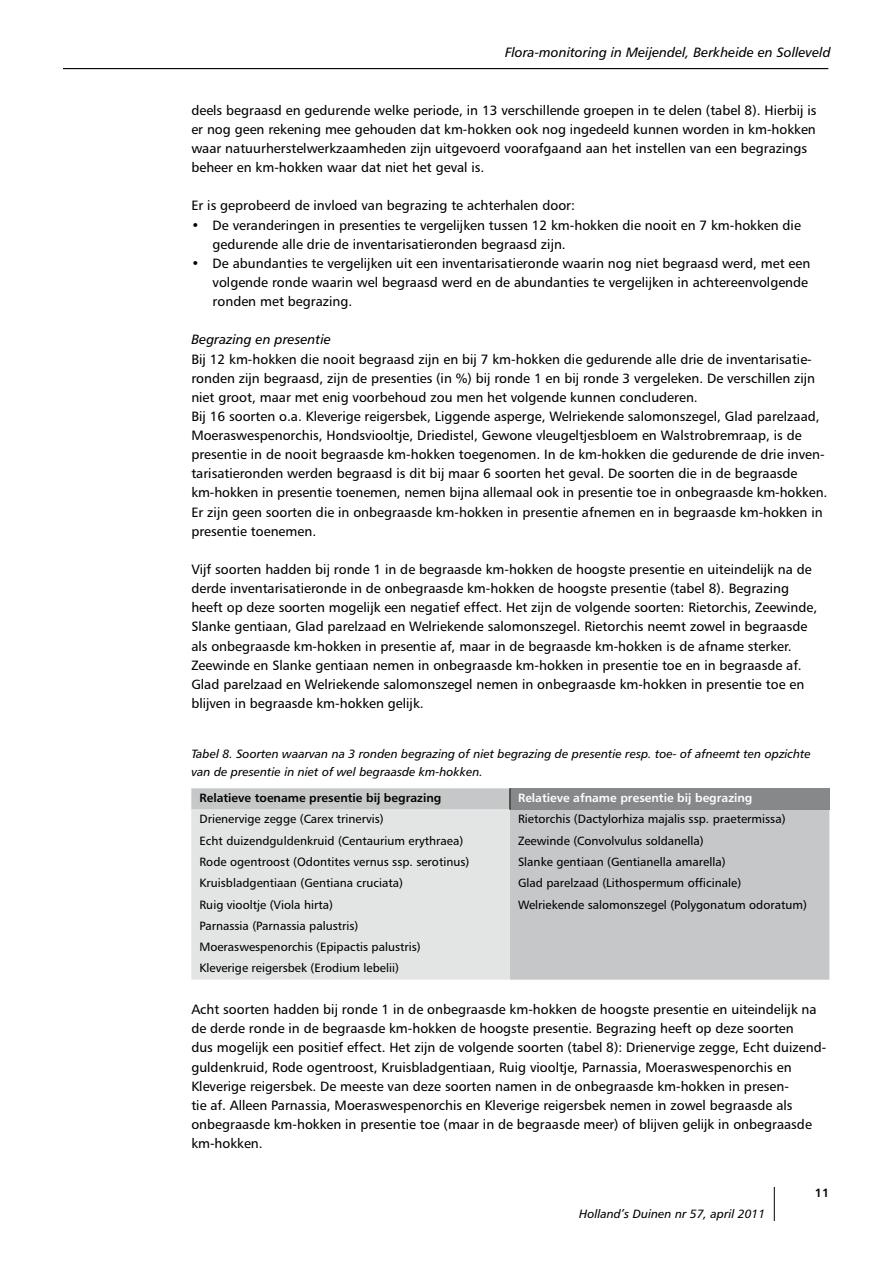
<style>
.page{position:relative;width:893px;height:1263px;background:#fff}
.page>*{position:absolute;margin:0;border:0;box-sizing:border-box;transform-origin:0 0}
.t1{font:13.5px/19.2px "Humanist 777 BT Roman B";color:#000}
.t2{font:13.5px "Humanist 777 BT Italic B";color:#000}
.t3{font:12px/21.3px "Humanist 777 BT Roman B";color:#000}
.t4{font:12px/18px "Humanist 777 BT Italic B";color:#000}
.t5{font:12px "Humanist 777 BT Bold B";color:#000}
.t6{font:12px "Humanist 777 BT Bold B";color:#fff}
</style>
<div class="page">
<hr style="left:63px;top:68px;width:765px;height:1px;background:#000">
<hr style="left:774px;top:1187px;width:1px;height:34px;background:#000">
<div style="left:191px;top:788px;width:638px;height:192px;background:#c6c7c8"></div>
<div style="left:510px;top:788px;width:319px;height:21px;background:#87888a"></div>
<div style="left:191px;top:809px;width:319px;height:171px;background:#e3e4e4"></div>
<svg style="left:509px;top:788px;width:1px;height:21px"></svg>
<p class="t2" style="left:505px;top:44px;width:327px">Flora-monitoring in Meijendel, Berkheide en Solleveld</p>
<p class="t1" style="left:191px;top:100px;width:627px">deels begraasd en gedurende welke periode, in 13 verschillende groepen in te delen (tabel 8). Hierbij is er nog geen rekening mee gehouden dat km-hokken ook nog ingedeeld kunnen worden in km-hokken waar natuurherstelwerkzaamheden zijn uitgevoerd voorafgaand aan het instellen van een begrazings beheer en km-hokken waar dat niet het geval is.</p>
<p class="t1" style="left:191px;top:196px;width:385px">Er is geprobeerd de invloed van begrazing te achterhalen door:</p>
<p class="t1" style="left:213px;top:215px;width:590px;text-indent:-21px">• De veranderingen in presenties te vergelijken tussen 12 km-hokken die nooit en 7 km-hokken die gedurende alle drie de inventarisatieronden begraasd zijn.</p>
<p class="t1" style="left:213px;top:253px;width:599px;text-indent:-21px">• De abundanties te vergelijken uit een inventarisatieronde waarin nog niet begraasd werd, met een volgende ronde waarin wel begraasd werd en de abundanties te vergelijken in achtereenvolgende ronden met begrazing.</p>
<p class="t2" style="left:191px;top:331px;width:141px">Begrazing en presentie</p>
<p class="t1" style="left:191px;top:349px;width:638px">Bij 12 km-hokken die nooit begraasd zijn en bij 7 km-hokken die gedurende alle drie de inventarisatie&shy;ronden zijn begraasd, zijn de presenties (in %) bij ronde 1 en bij ronde 3 vergeleken. De verschillen zijn niet groot, maar met enig voorbehoud zou men het volgende kunnen concluderen.<br>Bij 16 soorten o.a. Kleverige reigersbek, Liggende asperge, Welriekende salomonszegel, Glad parelzaad, Moeraswespenorchis, Hondsviooltje, Driedistel, Gewone vleugeltjesbloem en Walstrobremraap, is de presentie in de nooit begraasde km-hokken toegenomen. In de km-hokken die gedurende de drie inven&shy;tarisatieronden werden begraasd is dit bij maar 6 soorten het geval. De soorten die in de begraasde km-hokken in presentie toenemen, nemen bijna allemaal ook in presentie toe in onbegraasde km-hokken.<br>Er zijn geen soorten die in onbegraasde km-hokken in presentie afnemen en in begraasde km-hokken in presentie toenemen.</p>
<p class="t1" style="left:191px;top:559px;width:627px">Vijf soorten hadden bij ronde 1 in de begraasde km-hokken de hoogste presentie en uiteindelijk na de derde inventarisatieronde in de onbegraasde km-hokken de hoogste presentie (tabel 8). Begrazing heeft op deze soorten mogelijk een negatief effect. Het zijn de volgende soorten: Rietorchis, Zeewinde, Slanke gentiaan, Glad parelzaad en Welriekende salomonszegel. Rietorchis neemt zowel in begraasde als onbegraasde km-hokken in presentie af, maar in de begraasde km-hokken is de afname sterker.<br>Zeewinde en Slanke gentiaan nemen in onbegraasde km-hokken in presentie toe en in begraasde af.<br>Glad parelzaad en Welriekende salomonszegel nemen in onbegraasde km-hokken in presentie toe en blijven in begraasde km-hokken gelijk.</p>
<p class="t4" style="left:191px;top:745px;width:621px">Tabel 8. Soorten waarvan na 3 ronden begrazing of niet begrazing de presentie resp. toe- of afneemt ten opzichte van de presentie in niet of wel begraasde km-hokken.</p>
<p class="t5" style="left:199px;top:790px;width:243px">Relatieve toename presentie bij begrazing</p>
<p class="t6" style="left:518px;top:790px;width:236px">Relatieve afname presentie bij begrazing</p>
<p class="t3" style="left:199px;top:808px;width:186px">Drienervige zegge (Carex trinervis)</p>
<p class="t3" style="left:518px;top:808px;width:269px">Rietorchis (Dactylorhiza majalis ssp. praetermissa)</p>
<p class="t3" style="left:199px;top:830px;width:265px">Echt duizendguldenkruid (Centaurium erythraea)</p>
<p class="t3" style="left:518px;top:830px;width:187px">Zeewinde (Convolvulus soldanella)</p>
<p class="t3" style="left:199px;top:851px;width:271px">Rode ogentroost (Odontites vernus ssp. serotinus)</p>
<p class="t3" style="left:518px;top:851px;width:209px">Slanke gentiaan (Gentianella amarella)</p>
<p class="t3" style="left:199px;top:872px;width:205px">Kruisbladgentiaan (Gentiana cruciata)</p>
<p class="t3" style="left:518px;top:872px;width:225px">Glad parelzaad (Lithospermum officinale)</p>
<p class="t3" style="left:199px;top:893px;width:135px">Ruig viooltje (Viola hirta)</p>
<p class="t3" style="left:518px;top:893px;width:290px">Welriekende salomonszegel (Polygonatum odoratum)</p>
<p class="t3" style="left:199px;top:915px;width:223px">Parnassia (Parnassia palustris)<br>Moeraswespenorchis (Epipactis palustris)<br>Kleverige reigersbek (Erodium lebelii)</p>
<p class="t1" style="left:191px;top:1000px;width:635px">Acht soorten hadden bij ronde 1 in de onbegraasde km-hokken de hoogste presentie en uiteindelijk na de derde ronde in de begraasde km-hokken de hoogste presentie. Begrazing heeft op deze soorten<br>dus mogelijk een positief effect. Het zijn de volgende soorten (tabel 8): Drienervige zegge, Echt duizend&shy;guldenkruid, Rode ogentroost, Kruisbladgentiaan, Ruig viooltje, Parnassia, Moeraswespenorchis en Kleverige reigersbek. De meeste van deze soorten namen in de onbegraasde km-hokken in presen-<br>tie af. Alleen Parnassia, Moeraswespenorchis en Kleverige reigersbek nemen in zowel begraasde als onbegraasde km-hokken in presentie toe (maar in de begraasde meer) of blijven gelijk in onbegraasde km-hokken.</p>
<p class="t4" style="left:579px;top:1205px;width:188px">Holland’s Duinen nr 57, april 2011</p>
<p class="t5" style="left:815px;top:1185px;width:16px">11</p>
</div>
